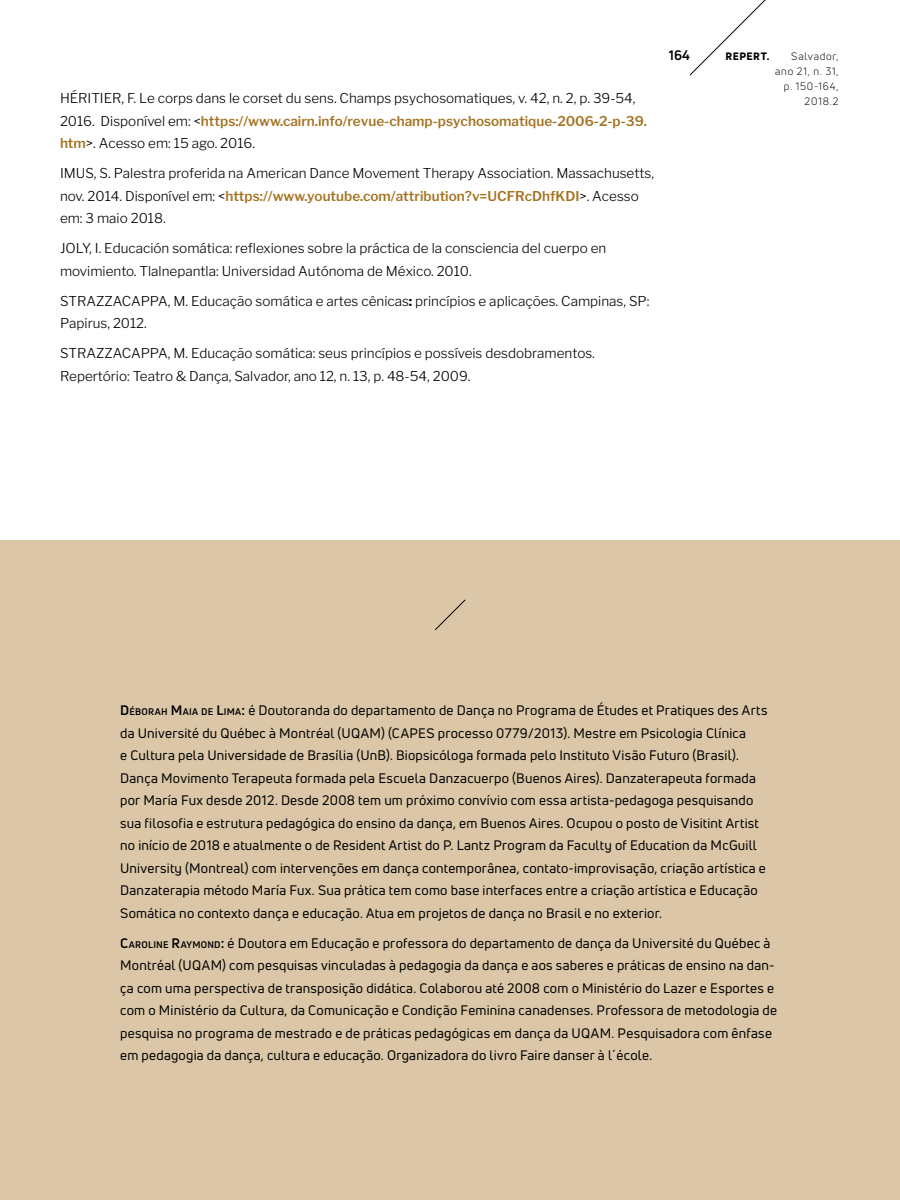
<style>
.page{position:relative;width:900px;height:1200px;background:#fff}
.page>*{position:absolute;margin:0;border:0;box-sizing:border-box;transform-origin:0 0}
.t1{font:13.5px/22.5px "Uni Neue";letter-spacing:.015em;color:#000}
.t2{font:300 13.5px/22.5px "Libre Franklin";color:#000}
.t3{font:700 13.5px "Uni Neue";color:#000}
.t4{font:10.5px/15px "Uni Neue";letter-spacing:.07em;color:#000;text-align:right}
.t5{font:800 10.5px "Uni Neue";letter-spacing:.05em;color:#000}
.s1{font-weight:600;color:#a57423}
.s2{font-weight:700}
.s3{font-weight:700;font-size:9.45px}
</style>
<div class="page">
<div style="left:0;top:540px;width:900px;height:660px;background:#dbc7a7"></div>
<svg style="left:435px;top:599px;width:31px;height:31px"></svg>
<svg style="left:689px;top:0;width:77px;height:76px"></svg>
<p class="t2" style="left:60px;top:87px;width:589px">HÉRITIER, F. Le corps dans le corset du sens. Champs psychosomatiques, v. 42, n. 2, p. 39-54,<br>2016. Disponível em: &lt;<span class="s1">https://www.cairn.info/revue-champ-psychosomatique-2006-2-p-39. htm</span>&gt;. Acesso em: 15 ago. 2016.</p>
<p class="t2" style="left:60px;top:162px;width:596px">IMUS, S. Palestra proferida na American Dance Movement Therapy Association. Massachusetts, nov. 2014. Disponível em: &lt;<span class="s1">https://www.youtube.com/attribution?v=UCFRcDhfKDI</span>&gt;. Acesso em: 3 maio 2018.</p>
<p class="t2" style="left:60px;top:237px;width:548px">JOLY, I. Educación somática: reflexiones sobre la práctica de la consciencia del cuerpo en movimiento. Tlalnepantla: Universidad Autónoma de México. 2010.</p>
<p class="t2" style="left:60px;top:289px;width:591px">STRAZZACAPPA, M. Educação somática e artes cênicas<span class="s2">:</span> princípios e aplicações. Campinas, SP:<br>Papirus, 2012.</p>
<p class="t2" style="left:60px;top:342px;width:537px">STRAZZACAPPA, M. Educação somática: seus princípios e possíveis desdobramentos.<br>Repertório: Teatro &amp; Dança, Salvador, ano 12, n. 13, p. 48-54, 2009.</p>
<p class="t3" style="left:669px;top:47px;width:23px">164</p>
<p class="t5" style="left:725px;top:49px;width:45px">REPERT.</p>
<p class="t4" style="left:775px;top:49px;width:65px">Salvador, ano 21, n. 31, p. 150-164,<br>2018.2</p>
<p class="t1" style="left:120px;top:699px;width:649px"><span class="s2">D</span><span class="s3">ÉBORAH</span> <span class="s2">M</span><span class="s3">AIA DE</span> <span class="s2">L</span><span class="s3">IMA</span><span class="s2">:</span> é Doutoranda do departamento de Dança no Programa de Études et Pratiques des Arts da Université du Québec à Montréal (UQAM) (CAPES processo 0779/2013). Mestre em Psicologia Clínica<br>e Cultura pela Universidade de Brasília (UnB). Biopsicóloga formada pelo Instituto Visão Futuro (Brasil).<br>Dança Movimento Terapeuta formada pela Escuela Danzacuerpo (Buenos Aires). Danzaterapeuta formada por María Fux desde 2012. Desde 2008 tem um próximo convívio com essa artista-pedagoga pesquisando sua filosofia e estrutura pedagógica do ensino da dança, em Buenos Aires. Ocupou o posto de Visitint Artist no início de 2018 e atualmente o de Resident Artist do P. Lantz Program da Faculty of Education da McGuill University (Montreal) com intervenções em dança contemporânea, contato-improvisação, criação artística e Danzaterapia método María Fux. Sua prática tem como base interfaces entre a criação artística e Educação Somática no contexto dança e educação. Atua em projetos de dança no Brasil e no exterior.</p>
<p class="t1" style="left:120px;top:931px;width:658px"><span class="s2">C</span><span class="s3">AROLINE</span> <span class="s2">R</span><span class="s3">AYM OND</span><span class="s2">:</span> é Doutora em Educação e professora do departamento de dança da Université du Québec à Montréal (UQAM) com pesquisas vinculadas à pedagogia da dança e aos saberes e práticas de ensino na dan&shy;ça com uma perspectiva de transposição didática. Colaborou até 2008 com o Ministério do Lazer e Esportes e com o Ministério da Cultura, da Comunicação e Condição Feminina canadenses. Professora de metodologia de pesquisa no programa de mestrado e de práticas pedagógicas em dança da UQAM. Pesquisadora com ênfase em pedagogia da dança, cultura e educação. Organizadora do livro Faire danser à l´école.</p>
</div>
